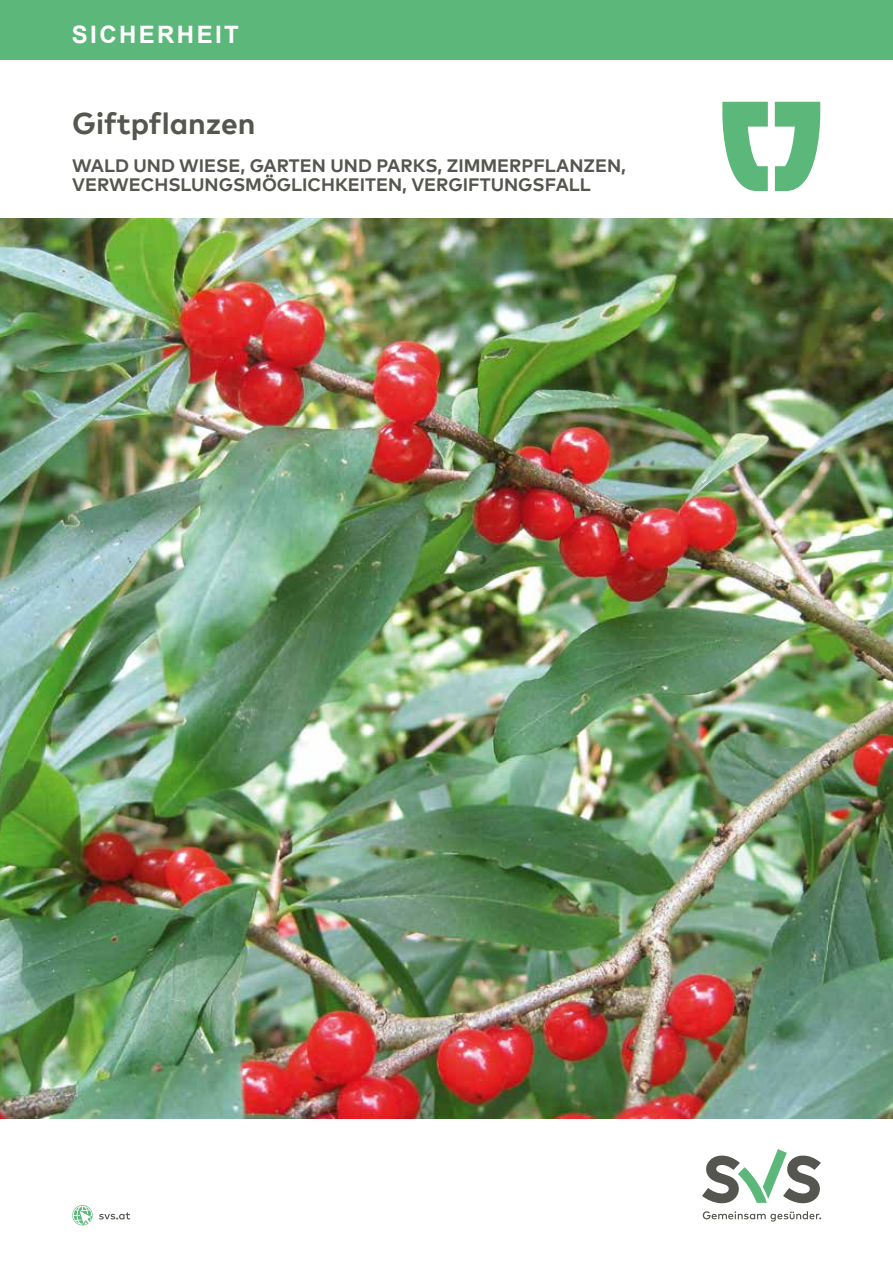
<style>
.page{position:relative;width:893px;height:1263px;background:#fff}
.page>*{position:absolute;margin:0;border:0;box-sizing:border-box;transform-origin:0 0}
.t1{font:700 30px "Mark Offc Pro";color:#565650}
.t2{font:700 24px "Arial";letter-spacing:.1em;color:#fff}
.t3{font:700 18px/19.5px "Mark Offc Pro";color:#565650}
</style>
<div class="page">
<svg style="left:702px;top:1149px;width:119px;height:55px"></svg>
<svg style="left:703px;top:1211px;width:118px;height:10px"></svg>
<svg style="left:72px;top:1205px;width:21px;height:20px"></svg>
<svg style="left:99px;top:1212px;width:31px;height:7px"></svg>
<img style="left:0;top:218px;width:893px;height:900px">
<div style="left:0;top:0;width:893px;height:60px;background:#5cb77a"></div>
<svg style="left:722px;top:102px;width:46px;height:89px"></svg>
<svg style="left:775px;top:102px;width:45px;height:89px"></svg>
<h2 class="t2" style="left:72px;top:18px;width:168px">SICHERHEIT</h2>
<h1 class="t1" style="left:72px;top:101px;width:185px">Giftpflanzen</h1>
<p class="t3" style="left:72px;top:154px;width:555px">WALD UND WIESE, GARTEN UND PARKS, ZIMMERPFLANZEN,<br>VERWECHSLUNGSMÖGLICHKEITEN, VERGIFTUNGSFALL</p>
</div>
